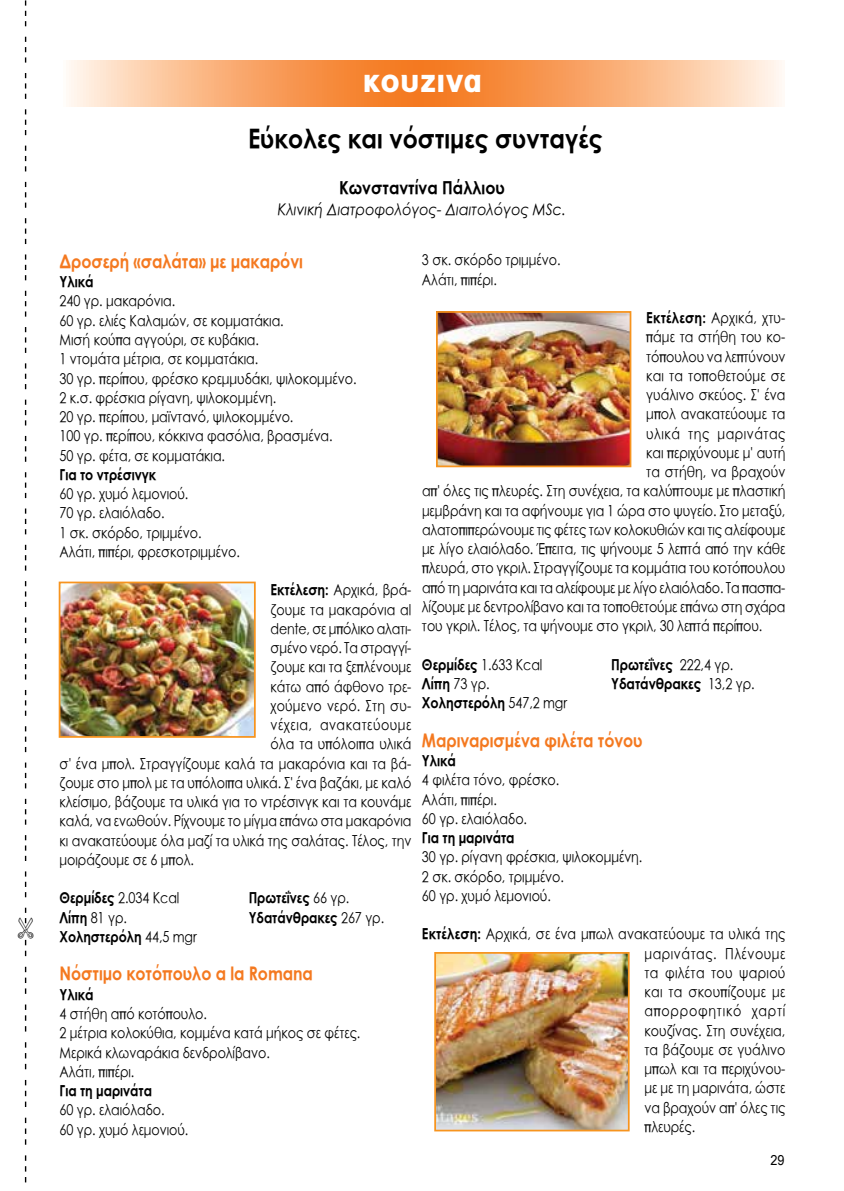
<style>
.page{position:relative;width:844px;height:1191px;background:#fff}
.page>*{position:absolute;margin:0;border:0;box-sizing:border-box;transform-origin:0 0}
.t1{font:900 33.25px "PF Catalog";color:#fff;scale:.9 1}
.t2{font:26.25px "SK Century Gothic Pol Uni W Bold";color:#000;scale:.9 1}
.t3{font:18.38px "SK Century Gothic Pol Uni W Bold";letter-spacing:-.005em;color:#f47920;scale:.86 1}
.t4{font:17.5px "SK Century Gothic Pol Uni W Bold";color:#000;scale:.9 1}
.t5{font:15.75px "SK Century Gothic Pol Uni W Italic";color:#000;scale:.9 1}
.t6{font:14.88px/19.2px "SK Century Gothic Pol Uni W";letter-spacing:-.005em;color:#000;scale:.85 1}
.t7{font:14.88px "SK Century Gothic Pol Uni W Bold";letter-spacing:-.005em;color:#000;scale:.85 1}
.t8{font:14.88px "SK Century Gothic Pol Uni W Bold";letter-spacing:-.005em;color:#000;scale:.86 1}
.t9{font:14.88px "SK Century Gothic Pol Uni W";letter-spacing:.04em;color:#000;scale:.85 1}
.t10{font:14px "Arial Unicode MS";color:#000;scale:.9 1}
.s1{font-family:"SK Century Gothic Pol Uni W Bold"}
.s2{font-family:"SK Century Gothic Pol Uni W"}
</style>
<div class="page">
<svg style="left:69px;top:60px;width:713px;height:46px;background:#f9ad75"></svg>
<img style="left:62px;top:584px;width:191px;height:151px">
<div style="left:59px;top:581px;width:197px;height:157px;border:2px solid #f7941e"></div>
<img style="left:439px;top:314px;width:189px;height:150px">
<div style="left:436px;top:311px;width:195px;height:156px;border:2px solid #f7941e"></div>
<img style="left:437px;top:955px;width:189px;height:173px">
<div style="left:434px;top:952px;width:195px;height:179px;border:2px solid #f7941e"></div>
<svg style="left:24px;top:0;width:3px;height:1183px"></svg>
<h1 class="t1" style="left:362px;top:61px;width:135px">κουζινα</h1>
<h2 class="t2" style="left:248px;top:119px;width:395px">Εύκολες και νόστιμες συνταγές</h2>
<p class="t4" style="left:339px;top:174px;width:186px">Κωνσταντίνα Πάλλιου</p>
<p class="t5" style="left:278px;top:198px;width:321px">Κλινική Διατροφολόγος- Διαιτολόγος MSc.</p>
<p class="t3" style="left:60px;top:247px;width:284px">Δροσερή «σαλάτα» με μακαρόνι</p>
<p class="t8" style="left:60px;top:270px;width:41px">Υλικά</p>
<p class="t6" style="left:60px;top:292px;width:351px">240 γρ. μακαρόνια.<br>60 γρ. ελιές Καλαμών, σε κομματάκια.<br>Μισή κούπα αγγούρι, σε κυβάκια.<br>1 ντομάτα μέτρια, σε κομματάκια.<br>30 γρ. περίπου, φρέσκο κρεμμυδάκι, ψιλοκομμένο.<br>2 κ.σ. φρέσκια ρίγανη, ψιλοκομμένη.<br>20 γρ. περίπου, μαϊντανό, ψιλοκομμένο.<br>100 γρ. περίπου, κόκκινα φασόλια, βρασμένα.<br>50 γρ. φέτα, σε κομματάκια.</p>
<p class="t7" style="left:60px;top:463px;width:115px">Για το ντρέσινγκ</p>
<p class="t6" style="left:60px;top:484px;width:213px">60 γρ. χυμό λεμονιού.<br>70 γρ. ελαιόλαδο.<br>1 σκ. σκόρδο, τριμμένο.<br>Αλάτι, πιπέρι, φρεσκοτριμμένο.</p>
<p class="t6" style="left:270px;top:580px;width:167px"><span class="s1">Εκτέλεση:</span> Αρχικά, βρά-</p>
<p class="t6" style="left:270px;top:600px;width:167px">ζουμε τα μακαρόνια al</p>
<p class="t6" style="left:270px;top:619px;width:167px">dente, σε μπόλικο αλατι-</p>
<p class="t6" style="left:270px;top:638px;width:167px">σμένο νερό. Τα στραγγί-</p>
<p class="t6" style="left:270px;top:657px;width:167px">ζουμε και τα ξεπλένουμε</p>
<p class="t6" style="left:270px;top:677px;width:167px">κάτω από άφθονο τρε-</p>
<p class="t6" style="left:270px;top:696px;width:167px">χούμενο νερό. Στη συ-</p>
<p class="t9" style="left:270px;top:716px;width:167px">νέχεια, ανακατεύουμε</p>
<p class="t6" style="left:270px;top:734px;width:167px">όλα τα υπόλοιπα υλικά</p>
<p class="t6" style="left:60px;top:754px;width:415px">σ' ένα μπολ. Στραγγίζουμε καλά τα μακαρόνια και τα βά-</p>
<p class="t6" style="left:60px;top:773px;width:415px">ζουμε στο μπολ με τα υπόλοιπα υλικά. Σ' ένα βαζάκι, με καλό</p>
<p class="t6" style="left:60px;top:792px;width:415px">κλείσιμο, βάζουμε τα υλικά για το ντρέσινγκ και τα κουνάμε</p>
<p class="t6" style="left:60px;top:811px;width:415px">καλά, να ενωθούν. Ρίχνουμε το μίγμα επάνω στα μακαρόνια</p>
<p class="t6" style="left:60px;top:831px;width:415px">κι ανακατεύουμε όλα μαζί τα υλικά της σαλάτας. Τέλος, την</p>
<p class="t6" style="left:60px;top:850px;width:159px">μοιράζουμε σε 6 μπολ.</p>
<p class="t6" style="left:60px;top:888px;width:142px"><span class="s1">Θερμίδες</span> 2.034 Kcal</p>
<p class="t7" style="left:249px;top:886px;width:120px">Πρωτεΐνες <span class="s2">66 γρ.</span></p>
<p class="t6" style="left:60px;top:908px;width:81px"><span class="s1">Λίπη</span> 81 γρ.</p>
<p class="t7" style="left:249px;top:906px;width:161px">Υδατάνθρακες <span class="s2">267 γρ.</span></p>
<p class="t7" style="left:60px;top:925px;width:163px">Χοληστερόλη <span class="s2">44,5 mgr</span></p>
<p class="t3" style="left:60px;top:960px;width:296px">Νόστιμο κοτόπουλο a la Romana</p>
<p class="t8" style="left:60px;top:983px;width:41px">Υλικά</p>
<p class="t6" style="left:60px;top:1004px;width:355px">4 στήθη από κοτόπουλο.<br>2 μέτρια κολοκύθια, κομμένα κατά μήκος σε φέτες.<br>Μερικά κλωναράκια δενδρολίβανο.<br>Αλάτι, πιπέρι.</p>
<p class="t7" style="left:60px;top:1079px;width:110px">Για τη μαρινάτα</p>
<p class="t6" style="left:60px;top:1100px;width:153px">60 γρ. ελαιόλαδο.<br>60 γρ. χυμό λεμονιού.</p>
<p class="t6" style="left:422px;top:250px;width:164px">3 σκ. σκόρδο τριμμένο.<br>Αλάτι, πιπέρι.</p>
<p class="t6" style="left:646px;top:308px;width:165px"><span class="s1">Εκτέλεση:</span> Αρχικά, χτυ-</p>
<p class="t6" style="left:646px;top:327px;width:165px">πάμε τα στήθη του κο-</p>
<p class="t6" style="left:646px;top:347px;width:165px">τόπουλου να λεπτύνουν</p>
<p class="t6" style="left:646px;top:366px;width:165px">και τα τοποθετούμε σε</p>
<p class="t6" style="left:646px;top:385px;width:165px">γυάλινο σκεύος. Σ' ένα</p>
<p class="t6" style="left:646px;top:404px;width:165px">μπολ ανακατεύουμε τα</p>
<p class="t9" style="left:646px;top:425px;width:165px">υλικά της μαρινάτας</p>
<p class="t6" style="left:646px;top:443px;width:165px">και περιχύνουμε μ' αυτή</p>
<p class="t6" style="left:646px;top:462px;width:165px">τα στήθη, να βραχούν</p>
<p class="t6" style="left:422px;top:481px;width:429px">απ' όλες τις πλευρές. Στη συνέχεια, τα καλύπτουμε με πλαστική</p>
<p class="t6" style="left:422px;top:501px;width:429px">μεμβράνη και τα αφήνουμε για 1 ώρα στο ψυγείο. Στο μεταξύ,</p>
<p class="t6" style="left:422px;top:520px;width:429px">αλατοπιπερώνουμε τις φέτες των κολοκυθιών και τις αλείφουμε</p>
<p class="t6" style="left:422px;top:539px;width:429px">με λίγο ελαιόλαδο. Έπειτα, τις ψήνουμε 5 λεπτά από την κάθε</p>
<p class="t6" style="left:422px;top:558px;width:429px">πλευρά, στο γκριλ. Στραγγίζουμε τα κομμάτια του κοτόπουλου</p>
<p class="t6" style="left:422px;top:578px;width:429px">από τη μαρινάτα και τα αλείφουμε με λίγο ελαιόλαδο. Τα πασπα-</p>
<p class="t6" style="left:422px;top:597px;width:429px">λίζουμε με δεντρολίβανο και τα τοποθετούμε επάνω στη σχάρα</p>
<p class="t6" style="left:422px;top:616px;width:402px">του γκριλ. Τέλος, τα ψήνουμε στο γκριλ, 30 λεπτά περίπου.</p>
<p class="t6" style="left:422px;top:655px;width:143px"><span class="s1">Θερμίδες</span> 1.633 Kcal</p>
<p class="t8" style="left:611px;top:653px;width:143px">Πρωτεΐνες <span class="s2">222,4 γρ.</span></p>
<p class="t6" style="left:422px;top:674px;width:81px"><span class="s1">Λίπη</span> 73 γρ.</p>
<p class="t8" style="left:611px;top:672px;width:168px">Υδατάνθρακες <span class="s2">13,2 γρ.</span></p>
<p class="t8" style="left:422px;top:691px;width:170px">Χοληστερόλη <span class="s2">547,2 mgr</span></p>
<p class="t3" style="left:422px;top:726px;width:258px">Μαριναρισμένα φιλέτα τόνου</p>
<p class="t8" style="left:422px;top:749px;width:41px">Υλικά</p>
<p class="t6" style="left:422px;top:770px;width:163px">4 φιλέτα τόνο, φρέσκο.<br>Αλάτι, πιπέρι.<br>60 γρ. ελαιόλαδο.</p>
<p class="t7" style="left:422px;top:826px;width:110px">Για τη μαρινάτα</p>
<p class="t6" style="left:422px;top:847px;width:261px">30 γρ. ρίγανη φρέσκια, ψιλοκομμένη.<br>2 σκ. σκόρδο, τριμμένο.<br>60 γρ. χυμό λεμονιού.</p>
<p class="t6" style="left:644px;top:924px;width:167px;text-align:justify;text-indent:-222px"><span class="s1">Εκτέλεση:</span> Αρχικά, σε ένα μπωλ ανακατεύουμε τα υλικά της μαρινάτας. Πλένουμε τα φιλέτα του ψαριού και τα σκουπίζουμε με απορροφητικό χαρτί κουζίνας. Στη συνέχεια, τα βάζουμε σε γυάλινο μπωλ και τα περιχύνου&shy;με με τη μαρινάτα, ώστε να βραχούν απ' όλες τις πλευρές.</p>
<p class="t10" style="left:770px;top:1149px;width:17px">29</p>
</div>
